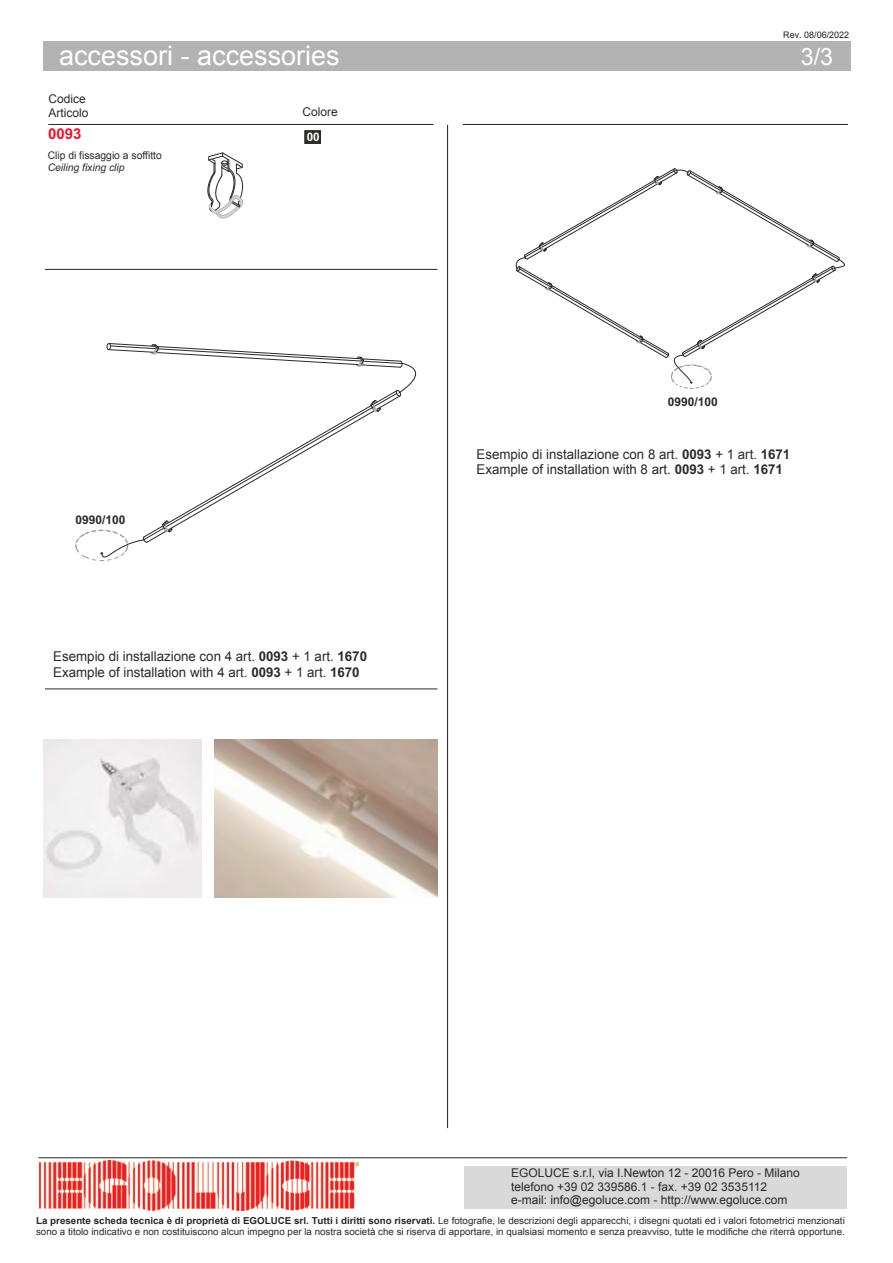
<style>
.page{position:relative;width:893px;height:1263px;background:#fff}
.page>*{position:absolute;margin:0;border:0;box-sizing:border-box;transform-origin:0 0}
.t1{font:27px "Arial";color:#fff}
.t2{font:24px "Arial";color:#fff}
.t3{font:700 15px "Arial";color:#ea142c}
.t4{font:13.5px/15.1px "Arial";color:#2b2a29}
.t5{font:12px/13.4px "Arial";color:#292929}
.t6{font:12px/13.4px "Arial";color:#2b2a29}
.t7{font:700 12px "Arial";color:#2b2a29}
.t8{font:700 11.85px "Arial";color:#fefefe}
.t9{font:10.5px "Arial";color:#2b2a29}
.t10{font:italic 10.5px "Arial";color:#2b2a29}
.t11{font:9.6px/10.6px "Arial";color:#292929}
.t12{font:9px "Arial";color:#231f20}
.s1{font-weight:700}
</style>
<div class="page">
<div style="left:43px;top:41px;width:808px;height:30px;background:#b3b3b3"></div>
<hr style="left:48px;top:124px;width:385px;height:1px;background:#2b2a29">
<hr style="left:45px;top:269px;width:392px;height:1px;background:#2b2a29">
<div style="left:305px;top:131px;width:16px;height:13px;background:#2b2a29"></div>
<svg style="left:207px;top:152px;width:37px;height:67px"></svg>
<svg style="left:76px;top:343px;width:341px;height:219px"></svg>
<svg style="left:515px;top:168px;width:330px;height:221px"></svg>
<img style="left:43px;top:739px;width:159px;height:158px">
<img style="left:214px;top:739px;width:224px;height:158px">
<hr style="left:45px;top:689px;width:392px;height:1px;background:#2b2a29">
<hr style="left:447px;top:125px;width:1px;height:1003px;background:#2b2a29">
<hr style="left:463px;top:124px;width:385px;height:1px;background:#2b2a29">
<div style="left:464px;top:1166px;width:383px;height:43px;background:#d9d9d9"></div>
<hr style="left:39px;top:1157px;width:808px;height:1px;background:#292929">
<img style="left:40px;top:1160px;width:318px;height:50px">
<p class="t12" style="left:783px;top:29px;width:68px">Rev. 08/06/2022</p>
<h1 class="t1" style="left:59px;top:38px;width:282px">accessori - accessories</h1>
<h2 class="t2" style="left:801px;top:40px;width:34px">3/3</h2>
<p class="t6" style="left:48px;top:92px;width:42px">Codice<br>Articolo</p>
<p class="t6" style="left:303px;top:106px;width:37px">Colore</p>
<h3 class="t3" style="left:48px;top:123px;width:35px">0093</h3>
<p class="t8" style="left:307px;top:129px;width:14px">00</p>
<p class="t9" style="left:48px;top:148px;width:116px">Clip di fissaggio a soffitto</p>
<p class="t10" style="left:48px;top:160px;width:78px">Ceiling fixing clip</p>
<p class="t7" style="left:75px;top:511px;width:52px">0990/100</p>
<h3 class="t4" style="left:53px;top:649px;width:315px">Esempio di installazione con 4 art. <span class="s1">0093</span> + 1 art. <span class="s1">1670<br></span>Example of installation with 4 art. <span class="s1">0093</span> + 1 art. <span class="s1">1670</span></h3>
<p class="t7" style="left:668px;top:393px;width:52px">0990/100</p>
<h3 class="t4" style="left:477px;top:447px;width:315px">Esempio di installazione con 8 art. <span class="s1">0093</span> + 1 art. <span class="s1">1671<br></span>Example of installation with 8 art. <span class="s1">0093</span> + 1 art. <span class="s1">1671</span></h3>
<p class="t5" style="left:511px;top:1166px;width:290px">EGOLUCE s.r.l, via I.Newton 12 - 20016 Pero - Milano telefono +39 02 339586.1 - fax. +39 02 3535112 e-mail: info@egoluce.com - http://www.egoluce.com</p>
<p class="t11" style="left:36px;top:1215px;width:810px"><span class="s1">La presente scheda tecnica è di proprietà di EGOLUCE srl. Tutti i diritti sono riservati.</span> Le fotografie, le descrizioni degli apparecchi, i disegni quotati ed i valori fotometrici menzionati sono a titolo indicativo e non costituiscono alcun impegno per la nostra società che si riserva di apportare, in qualsiasi momento e senza preavviso, tutte le modifiche che riterrà opportune.</p>
</div>
